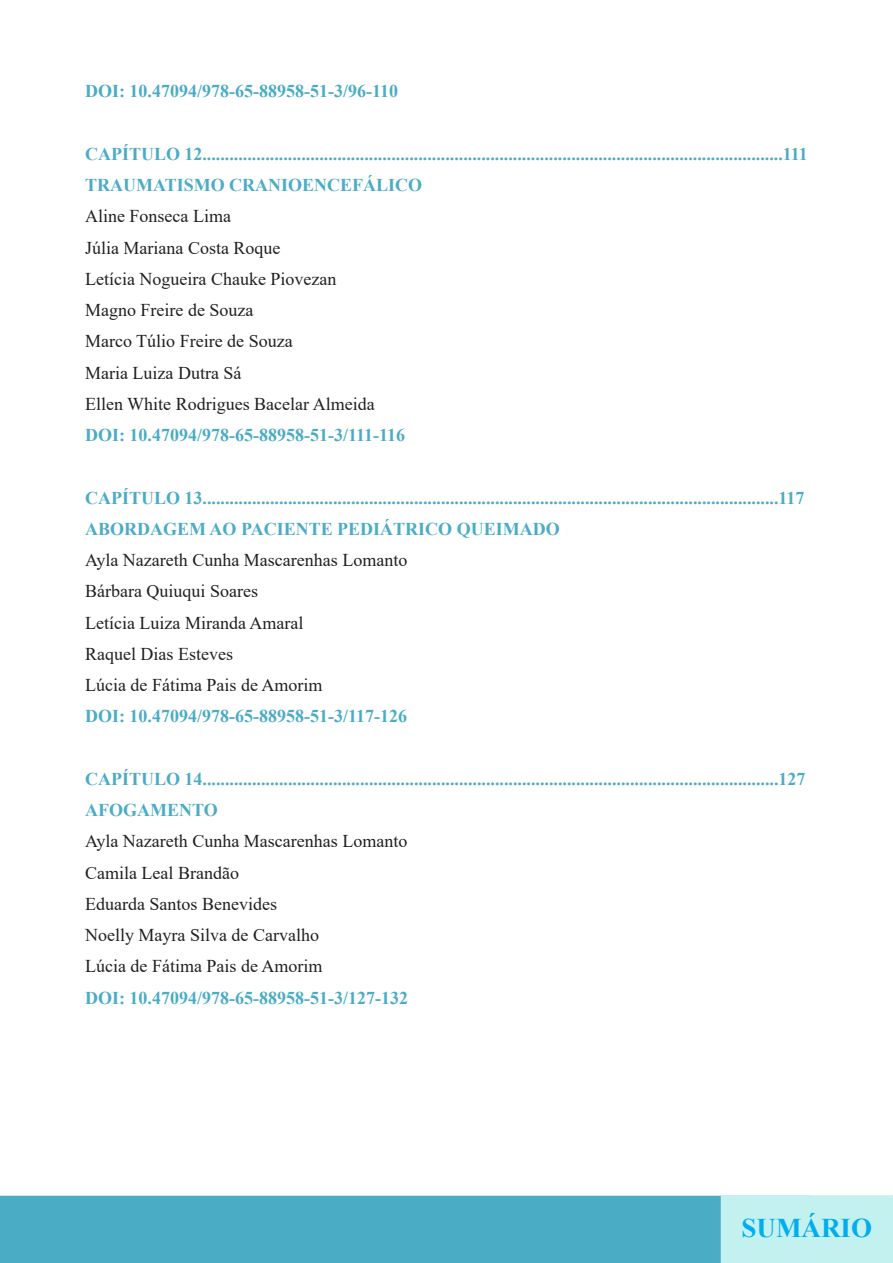
<style>
.page{position:relative;width:893px;height:1263px;background:#fff}
.page>*{position:absolute;margin:0;border:0;box-sizing:border-box;transform-origin:0 0}
.t1{font:700 27px "Times New Roman";color:#00aeef}
.Título_1{font:700 18px "Times New Roman";color:#4bacc6}
.t2{font:18px "Times New Roman";color:#231f20}
</style>
<div class="page">
<div style="left:0;top:1196px;width:810px;height:67px;background:#4bacc6"></div>
<div style="left:721px;top:1196px;width:171px;height:66px;background:#c2f1f0"></div>
<div style="left:721px;top:1195px;width:172px;height:68px;border:2px solid #c2f1f0"></div>
<p class="Título_1" style="left:85px;top:78px;width:314px">DOI: 10.47094/978-65-88958-51-3/96-110</p>
<p class="Título_1" style="left:85px;top:141px;width:724px">CAPÍTULO 12.................................................................................................................................111</p>
<p class="Título_1" style="left:85px;top:172px;width:339px">TRAUMATISMO CRANIOENCEFÁLICO</p>
<p class="t2" style="left:85px;top:204px;width:147px">Aline Fonseca Lima</p>
<p class="t2" style="left:85px;top:235px;width:197px">Júlia Mariana Costa Roque</p>
<p class="t2" style="left:85px;top:266px;width:253px">Letícia Nogueira Chauke Piovezan</p>
<p class="t2" style="left:85px;top:297px;width:170px">Magno Freire de Souza</p>
<p class="t2" style="left:85px;top:329px;width:209px">Marco Túlio Freire de Souza</p>
<p class="t2" style="left:85px;top:360px;width:158px">Maria Luiza Dutra Sá</p>
<p class="t2" style="left:85px;top:391px;width:291px">Ellen White Rodrigues Bacelar Almeida</p>
<p class="Título_1" style="left:85px;top:422px;width:321px">DOI: 10.47094/978-65-88958-51-3/111-116</p>
<p class="Título_1" style="left:85px;top:484px;width:721px">CAPÍTULO 13................................................................................................................................117</p>
<p class="Título_1" style="left:85px;top:516px;width:476px">ABORDAGEM AO PACIENTE PEDIÁTRICO QUEIMADO</p>
<p class="t2" style="left:85px;top:547px;width:324px">Ayla Nazareth Cunha Mascarenhas Lomanto</p>
<p class="t2" style="left:85px;top:579px;width:174px">Bárbara Quiuqui Soares</p>
<p class="t2" style="left:85px;top:610px;width:220px">Letícia Luiza Miranda Amaral</p>
<p class="t2" style="left:85px;top:641px;width:149px">Raquel Dias Esteves</p>
<p class="t2" style="left:85px;top:672px;width:239px">Lúcia de Fátima Pais de Amorim</p>
<p class="Título_1" style="left:85px;top:703px;width:323px">DOI: 10.47094/978-65-88958-51-3/117-126</p>
<p class="Título_1" style="left:85px;top:766px;width:722px">CAPÍTULO 14................................................................................................................................127</p>
<p class="Título_1" style="left:85px;top:797px;width:134px">AFOGAMENTO</p>
<p class="t2" style="left:85px;top:829px;width:324px">Ayla Nazareth Cunha Mascarenhas Lomanto</p>
<p class="t2" style="left:85px;top:860px;width:155px">Camila Leal Brandão</p>
<p class="t2" style="left:85px;top:891px;width:193px">Eduarda Santos Benevides</p>
<p class="t2" style="left:85px;top:922px;width:235px">Noelly Mayra Silva de Carvalho</p>
<p class="t2" style="left:85px;top:954px;width:239px">Lúcia de Fátima Pais de Amorim</p>
<p class="Título_1" style="left:85px;top:985px;width:324px">DOI: 10.47094/978-65-88958-51-3/127-132</p>
<h1 class="t1" style="left:742px;top:1208px;width:132px">SUMÁRIO</h1>
</div>
